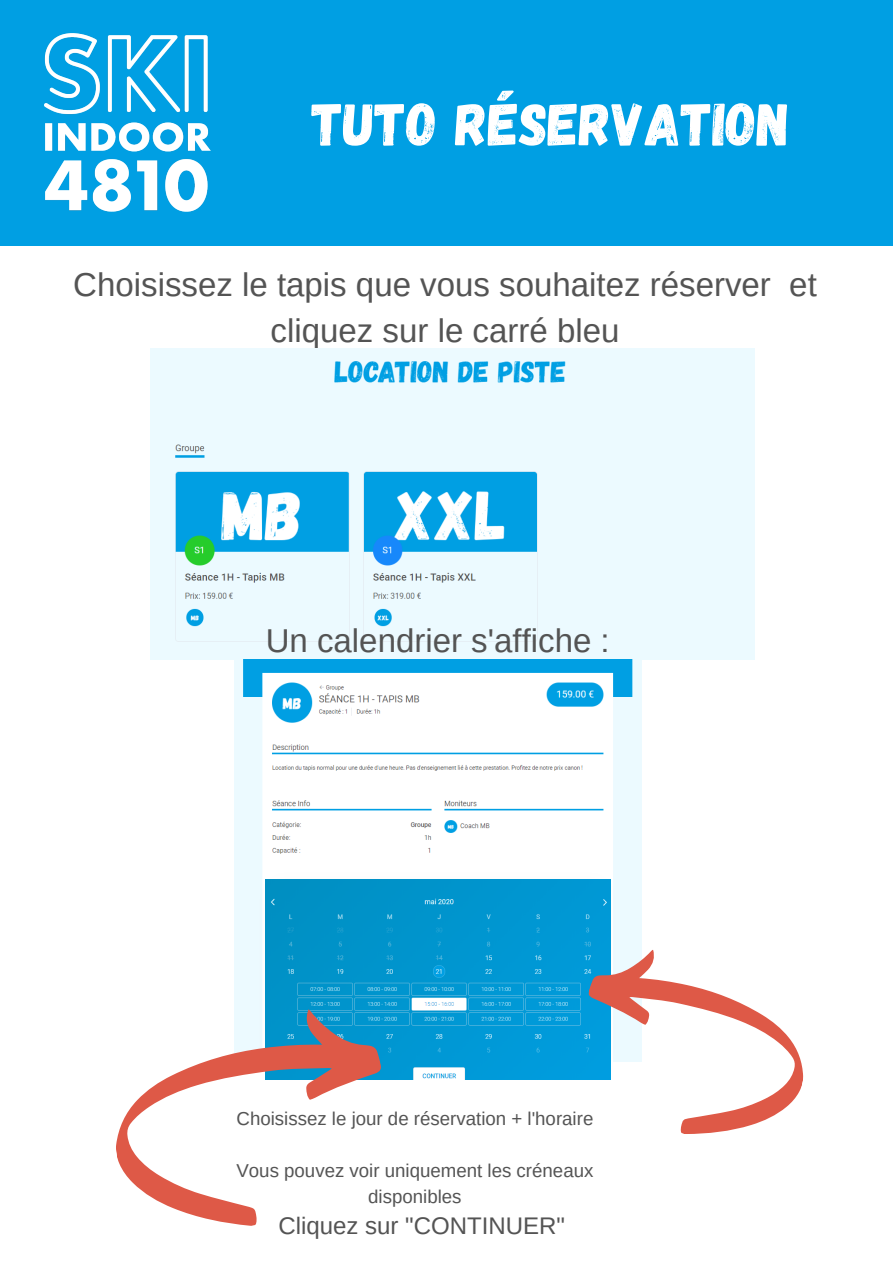
<style>
.page{position:relative;width:893px;height:1263px;background:#fff}
.page>*{position:absolute;margin:0;border:0;box-sizing:border-box;transform-origin:0 0}
.t1{font:60px "Gagalin";color:#fff}
.t2{font:33px/46px "Arimo";color:#545454;text-align:center}
.t3{font:24px "Arimo";color:#545454}
.t4{font:18.67px/26px "Arimo";color:#545454;text-align:center}
</style>
<div class="page">
<div style="left:0;top:0;width:893px;height:245px;background:#009fe3"></div>
<img style="left:45px;top:34px;width:165px;height:178px">
<img style="left:150px;top:349px;width:604px;height:310px">
<img style="left:234px;top:659px;width:407px;height:342px">
<img style="left:265px;top:879px;width:345px;height:201px">
<svg style="left:116px;top:1001px;width:281px;height:225px"></svg>
<svg style="left:564px;top:938px;width:240px;height:196px"></svg>
<p class="t1" style="left:312px;top:85px;width:479px">TUTO RÉSERVATION</p>
<p class="t2" style="left:73px;top:261px;width:745px">Choisissez le tapis que vous souhaitez réserver et cliquez sur le carré bleu</p>
<p class="t2" style="left:266px;top:617px;width:346px">Un calendrier s'affiche :</p>
<p class="t4" style="left:236px;top:1105px;width:358px">Choisissez le jour de réservation + l'horaire</p>
<p class="t4" style="left:236px;top:1157px;width:358px">Vous pouvez voir uniquement les créneaux disponibles</p>
<p class="t3" style="left:278px;top:1212px;width:288px">Cliquez sur "CONTINUER"</p>
</div>
